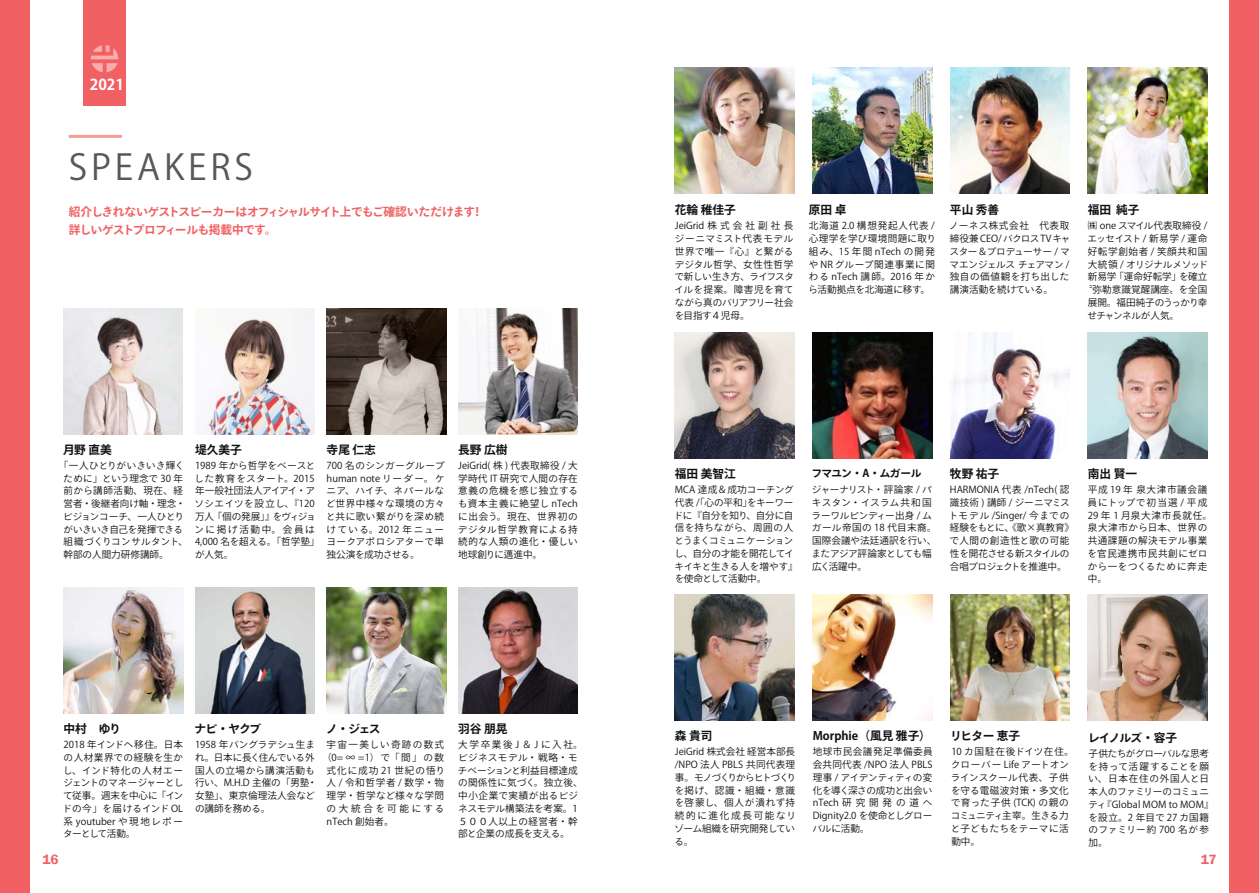
<style>
.page{position:relative;width:1259px;height:893px;background:#fff}
.page>*{position:absolute;margin:0;border:0;box-sizing:border-box;transform-origin:0 0}
.t1{font:35.1px "Ryo Gothic Plus N";letter-spacing:.11em;color:#57585a}
.t2{font:700 14.85px "Koz Go Pr 6 N";color:#fff}
.t3{font:600 13.8px "Franklin Gothic";color:#f16163}
.t4{font:700 11.7px "Ryo Gothic Plus N";color:#0f1213}
.t5{font:700 11.7px/18px "Ryo Gothic Plus N";letter-spacing:-.05em;color:#f16163}
.t6{font:700 10.65px "Ryo Gothic Plus N";letter-spacing:-.045em;color:#0f1213}
.t7{font:9.6px/12.8px "Ryo Gothic Plus N";letter-spacing:.005em;color:#0f1213}
.t8{font:9.6px/12.8px "Ryo Gothic Plus N";letter-spacing:-.015em;color:#0f1213}
.t9{font:9.6px/12.8px "Ryo Gothic Plus N";letter-spacing:.025em;color:#0f1213}
.t10{font:9.6px/12.8px "Ryo Gothic Plus N";letter-spacing:.06em;color:#0f1213}
.t11{font:9.6px "Ryo Gothic Plus N";letter-spacing:-.045em;color:#0f1213}
.t12{font:9.6px "Ryo Gothic Plus N";letter-spacing:-.02em;color:#0f1213}
.t13{font:9.6px "Ryo Gothic Plus N";letter-spacing:-.03em;color:#0f1213}
.t14{font:9.6px "Ryo Gothic Plus N";letter-spacing:.105em;color:#0f1213}
.t15{font:9.6px "Ryo Gothic Plus N";letter-spacing:.045em;color:#0f1213}
.t16{font:9.6px "Ryo Gothic Plus N";letter-spacing:.065em;color:#0f1213}
.t17{font:9.6px "Ryo Gothic Plus N";letter-spacing:.14em;color:#0f1213}
.t18{font:9.6px "Ryo Gothic Plus N";letter-spacing:.28em;color:#0f1213}
.t19{font:9.6px "Ryo Gothic Plus N";letter-spacing:-.04em;color:#0f1213}
</style>
<div class="page">
<div style="left:83px;top:0;width:43px;height:105px;background:#f16163"></div>
<div style="left:0;top:0;width:30px;height:893px;background:#f16163"></div>
<div style="left:1229px;top:0;width:30px;height:893px;background:#f16163"></div>
<svg style="left:91px;top:45px;width:27px;height:27px"></svg>
<img style="left:63px;top:308px;width:120px;height:126px">
<img style="left:327px;top:308px;width:119px;height:126px">
<img style="left:458px;top:308px;width:120px;height:126px">
<img style="left:64px;top:587px;width:119px;height:126px">
<img style="left:950px;top:332px;width:119px;height:126px">
<img style="left:675px;top:332px;width:119px;height:126px">
<img style="left:1087px;top:332px;width:120px;height:126px">
<img style="left:812px;top:332px;width:120px;height:126px">
<img style="left:327px;top:587px;width:119px;height:126px">
<img style="left:195px;top:587px;width:120px;height:126px">
<img style="left:458px;top:587px;width:120px;height:126px">
<img style="left:204px;top:308px;width:110px;height:126px">
<img style="left:812px;top:595px;width:120px;height:126px">
<img style="left:675px;top:595px;width:119px;height:126px">
<img style="left:1087px;top:595px;width:120px;height:126px">
<img style="left:950px;top:595px;width:119px;height:126px">
<img style="left:1087px;top:67px;width:120px;height:126px">
<img style="left:675px;top:67px;width:119px;height:126px">
<img style="left:812px;top:67px;width:120px;height:126px">
<img style="left:950px;top:67px;width:119px;height:126px">
<hr style="left:69px;top:135px;width:53px;height:3px;background:#f69e94">
<h2 class="t2" style="left:90px;top:76px;width:36px">2021</h2>
<h1 class="t1" style="left:69px;top:145px;width:186px">SPEAKERS</h1>
<p class="t5" style="left:69px;top:203px;width:416px">紹介しきれないゲストスピーカーはオフィシャルサイト上でもご確認いただけます！詳しいゲストプロフィールも掲載中です。</p>
<p class="t4" style="left:63px;top:442px;width:50px">月野 直美</p>
<p class="t7" style="left:63px;top:459px;width:126px;text-indent:-4px">「一人ひとりがいきいき輝くために」という理念で 30 年前から講師活動、現在、経営者・後継者向け軸・理念・ビジョンコーチ、一人ひとりがいきいき自己を発揮できる組織づくりコンサルタント、幹部の人間力研修講師。</p>
<p class="t4" style="left:195px;top:442px;width:48px">堤久美子</p>
<p class="t7" style="left:194px;top:459px;width:126px">1989 年から哲学をベースとした教育をスタート。2015年一般社団法人アイアイ・アソシエイツを設立し、『120万人「個の発展」』をヴィジョンに掲げ活動中。会員は<br>4,000 名を超える。「哲学塾」が人気。</p>
<p class="t4" style="left:327px;top:442px;width:51px">寺尾 仁志</p>
<p class="t7" style="left:326px;top:459px;width:120px;text-align:justify">700 名のシンガーグループhuman note リーダー。ケニア、ハイチ、ネパールなど世界中様々な環境の方々と共に歌い繋がりを深め続けている。2012 年ニューヨークアポロシアターで単独公演を成功させる。</p>
<p class="t4" style="left:458px;top:442px;width:51px">長野 広樹</p>
<p class="t7" style="left:458px;top:459px;width:121px;text-align:justify">JeiGrid( 株 ) 代表取締役 / 大学時代 IT 研究で人間の存在意義の危機を感じ独立するも資本主義に絶望し nTechに出会う。現在、世界初のデジタル哲学教育による持続的な人類の進化・優しい地球創りに邁進中。</p>
<p class="t4" style="left:64px;top:721px;width:59px">中村　ゆり</p>
<p class="t7" style="left:62px;top:739px;width:123px;text-align:justify">2018 年インドへ移住。日本の人材業界での経験を生かし、インド特化の人材エージェントのマネージャーとして従事。週末を中心に「インドの今」を届けるインド OL系 youtuber や現地レポーターとして活動。</p>
<p class="t4" style="left:195px;top:721px;width:68px">ナビ・ヤクブ</p>
<p class="t7" style="left:195px;top:739px;width:123px">1958 年バングラデシュ生まれ。日本に長く住んでいる外国人の立場から講演活動も行い、M.H.D 主催の「男塾・女塾」、東京倫理法人会などの講師を務める。</p>
<p class="t4" style="left:326px;top:721px;width:56px">ノ・ジェス</p>
<p class="t17" style="left:327px;top:739px;width:119px">宇宙一美しい奇跡の数式</p>
<p class="t7" style="left:322px;top:751px;width:124px">（0= ∞ =1）で「間」の数</p>
<p class="t14" style="left:327px;top:764px;width:120px">式化に成功 21 世紀の悟り</p>
<p class="t7" style="left:327px;top:777px;width:119px">人 / 令和哲学者 / 数学・物</p>
<p class="t15" style="left:327px;top:790px;width:119px">理学・哲学など様々な学問</p>
<p class="t18" style="left:327px;top:802px;width:119px">の大統合を可能にする</p>
<p class="t7" style="left:327px;top:815px;width:68px">nTech 創始者。</p>
<p class="t4" style="left:458px;top:721px;width:51px">羽谷 朋晃</p>
<p class="t9" style="left:458px;top:739px;width:126px">大学卒業後 J ＆ J に入社。ビジネスモデル・戦略・モチベーションと利益目標達成の関係性に気づく。独立後、中小企業で実績が出るビジネスモデル構築法を考案。1<br>５００人以上の経営者・幹部と企業の成長を支える。</p>
<p class="t4" style="left:809px;top:202px;width:39px">原田 卓</p>
<p class="t7" style="left:808px;top:220px;width:129px;text-align:justify">北海道 2.0 構想発起人代表 /心理学を学び環境問題に取り組み、15 年間 nTech の開発や NR グループ関連事業に関わる nTech 講師。2016 年から活動拠点を北海道に移す。</p>
<p class="t4" style="left:675px;top:202px;width:62px">花輪 稚佳子</p>
<p class="t7" style="left:674px;top:220px;width:130px">JeiGrid 株式会社副社長　ジーニマミスト代表モデル　世界で唯一『心』と繋がるデジタル哲学、女性性哲学で新しい生き方、ライフスタイルを提案。障害児を育てながら真のバリアフリー社会を目指す４児母。</p>
<p class="t4" style="left:950px;top:202px;width:51px">平山 秀善</p>
<p class="t7" style="left:949px;top:220px;width:123px;text-align:justify">ノーネス株式会社　代表取締役兼 CEO/ バクロスTVキャスター＆プロデューサー / ママエンジェルス チェアマン /独自の価値観を打ち出した講演活動を続けている。</p>
<p class="t4" style="left:1087px;top:202px;width:53px">福田 純子</p>
<p class="t7" style="left:1087px;top:220px;width:121px">㈱ one スマイル代表取締役 /</p>
<p class="t11" style="left:1087px;top:233px;width:121px">エッセイスト / 新易学 / 運命</p>
<p class="t16" style="left:1087px;top:245px;width:121px">好転学創始者 / 笑顔共和国</p>
<p class="t12" style="left:1087px;top:258px;width:122px">大統領 / オリジナルメソッド</p>
<p class="t7" style="left:1087px;top:271px;width:121px">新易学「運命好転学」を確立</p>
<p class="t7" style="left:1083px;top:283px;width:126px">〝弥勒意識覚醒講座〟を全国</p>
<p class="t13" style="left:1087px;top:296px;width:121px">展開。福田純子のうっかり幸</p>
<p class="t19" style="left:1087px;top:309px;width:93px">せチャンネルが人気。</p>
<p class="t4" style="left:675px;top:466px;width:62px">福田 美智江</p>
<p class="t8" style="left:673px;top:484px;width:126px">MCA 達成＆成功コーチング代表 /「心の平和」をキーワードに『自分を知り、自分に自信を持ちながら、周囲の人とうまくコミュニケーションし、自分の才能を開花してイキイキと生きる人を増やす』を使命として活動中。　</p>
<p class="t6" style="left:811px;top:466px;width:111px">フマユン・A・ムガール</p>
<p class="t7" style="left:811px;top:484px;width:126px">ジャーナリスト・評論家 / パキスタン・イスラム共和国ラーワルピンディー出身 / ムガール帝国の 18 代目末裔。国際会議や法廷通訳を行い、またアジア評論家としても幅広く活躍中。</p>
<p class="t4" style="left:950px;top:466px;width:51px">牧野 祐子</p>
<p class="t7" style="left:948px;top:484px;width:127px">HARMONIA 代表 /nTech( 認識技術 ) 講師 / ジーニマミストモデル /Singer/ 今までの経験をもとに、《歌×真教育》で人間の創造性と歌の可能性を開花させる新スタイルの合唱プロジェクトを推進中。</p>
<p class="t4" style="left:1087px;top:466px;width:51px">南出 賢一</p>
<p class="t10" style="left:1087px;top:484px;width:126px">平成 19 年 泉大津市議会議員にトップで初当選 / 平成<br>29 年 1 月泉大津市長就任。泉大津市から日本、世界の共通課題の解決モデル事業を官民連携市民共創にゼロから一をつくるために奔走中。</p>
<p class="t4" style="left:675px;top:728px;width:39px">森 貴司</p>
<p class="t7" style="left:674px;top:746px;width:123px;text-align:justify">JeiGrid 株式会社 経営本部長/NPO 法人 PBLS 共同代表理事。モノづくりからヒトづくりを掲げ、認識・組織・意識を啓蒙し、個人が潰れず持続的に進化成長可能なリゾーム組織を研究開発している。</p>
<p class="t4" style="left:812px;top:728px;width:120px">Morphie（風見 雅子）</p>
<p class="t7" style="left:812px;top:746px;width:122px;text-align:justify">地球市民会議発足準備委員会共同代表 /NPO 法人 PBLS理事 / アイデンティティの変化を導く深さの成功と出会いnTech研究開発の道へDignity2.0 を使命としグローバルに活動。</p>
<p class="t4" style="left:950px;top:728px;width:72px">リヒター 恵子</p>
<p class="t7" style="left:950px;top:746px;width:124px">10 カ国駐在後ドイツ在住。クローバー Life アートオンラインスクール代表、子供を守る電磁波対策・多文化で育った子供 (TCK) の親のコミュニティ主宰。生きる力と子どもたちをテーマに活動中。</p>
<p class="t4" style="left:1088px;top:730px;width:91px">レイノルズ・容子</p>
<p class="t7" style="left:1088px;top:747px;width:127px">子供たちがグローバルな思考を持って活躍することを願い、日本在住の外国人と日本人のファミリーのコミュニティ『Global MOM to MOM』を設立。2 年目で 27 カ国籍のファミリー約 700 名が参加。</p>
<h3 class="t3" style="left:43px;top:851px;width:18px">16</h3>
<h3 class="t3" style="left:1201px;top:851px;width:17px">17</h3>
</div>
